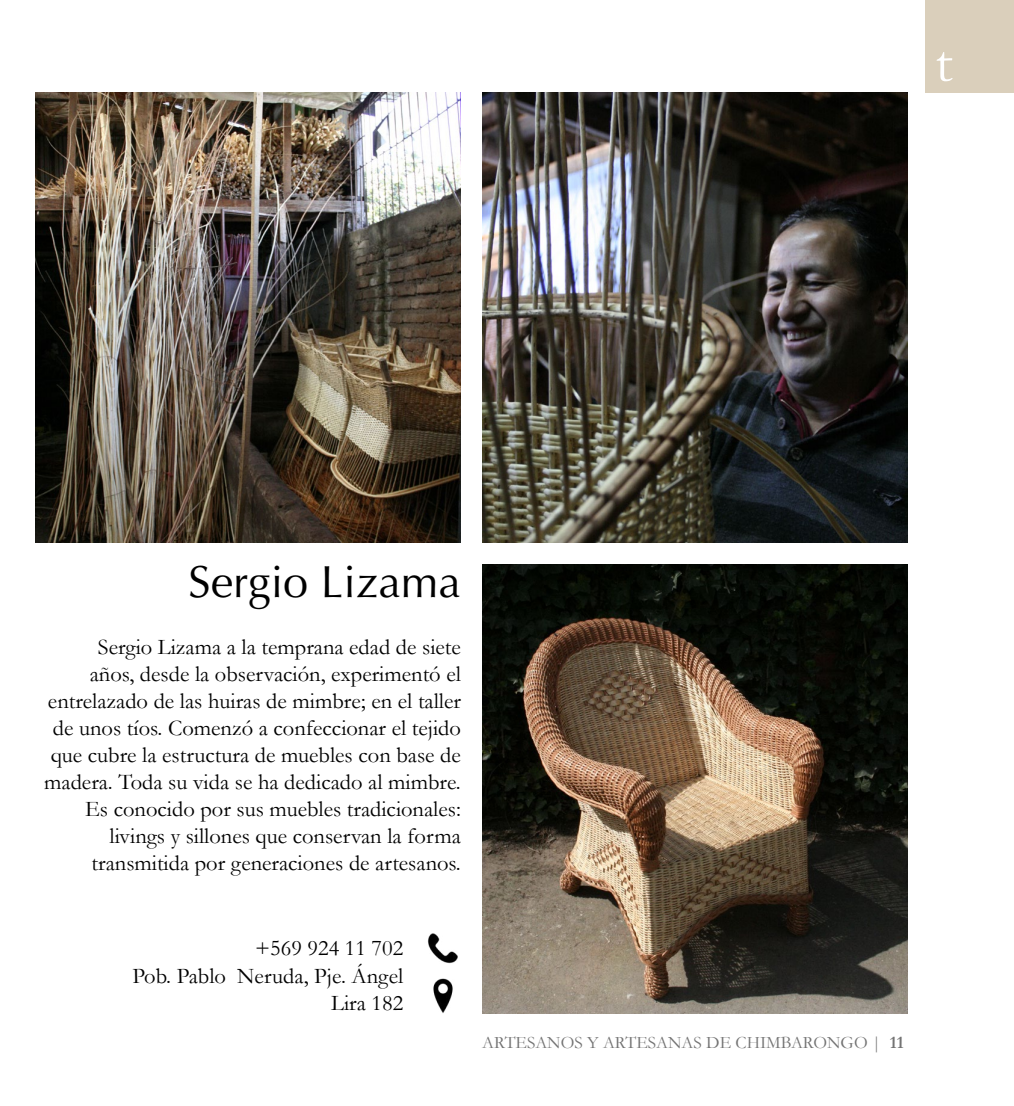
<style>
.page{position:relative;width:1014px;height:1106px;background:#fff}
.page>*{position:absolute;margin:0;border:0;box-sizing:border-box;transform-origin:0 0}
.t1{font:59.5px "Garamond";color:#fff}
.t2{font:45px "Optima LT Std";color:#000}
.t3{font:22.5px/27px "Garamond";color:#000;text-align:right}
.t4{font:17.5px "Garamond";color:#737373}
.s1{font-weight:700}
</style>
<div class="page">
<img style="left:427px;top:933px;width:31px;height:31px">
<img style="left:433px;top:978px;width:20px;height:35px">
<div style="left:925px;top:0;width:88px;height:92px;background:#dacfbb"></div>
<img style="left:482px;top:564px;width:425px;height:449px">
<img style="left:482px;top:92px;width:425px;height:450px">
<img style="left:35px;top:92px;width:426px;height:450px">
<h1 class="t1" style="left:934px;top:22px;width:19px">t</h1>
<h2 class="t2" style="left:188px;top:555px;width:274px">Sergio Lizama</h2>
<p class="t3" style="left:44px;top:633px;width:418px">Sergio Lizama a la temprana edad de siete<br>años, desde la observación, experimentó el entrelazado de las huiras de mimbre; en el taller de unos tíos. Comenzó a confeccionar el tejido que cubre la estructura de muebles con base de madera. Toda su vida se ha dedicado al mimbre.<br>Es conocido por sus muebles tradicionales: livings y sillones que conservan la forma transmitida por generaciones de artesanos.</p>
<p class="t3" style="left:132px;top:934px;width:272px">+569 924 11 702<br>Pob. Pablo Neruda, Pje. Ángel<br>Lira 182</p>
<p class="t4" style="left:482px;top:1030px;width:423px">artesanos y artesanas de chimbarongo | <span class="s1">11</span></p>
</div>
